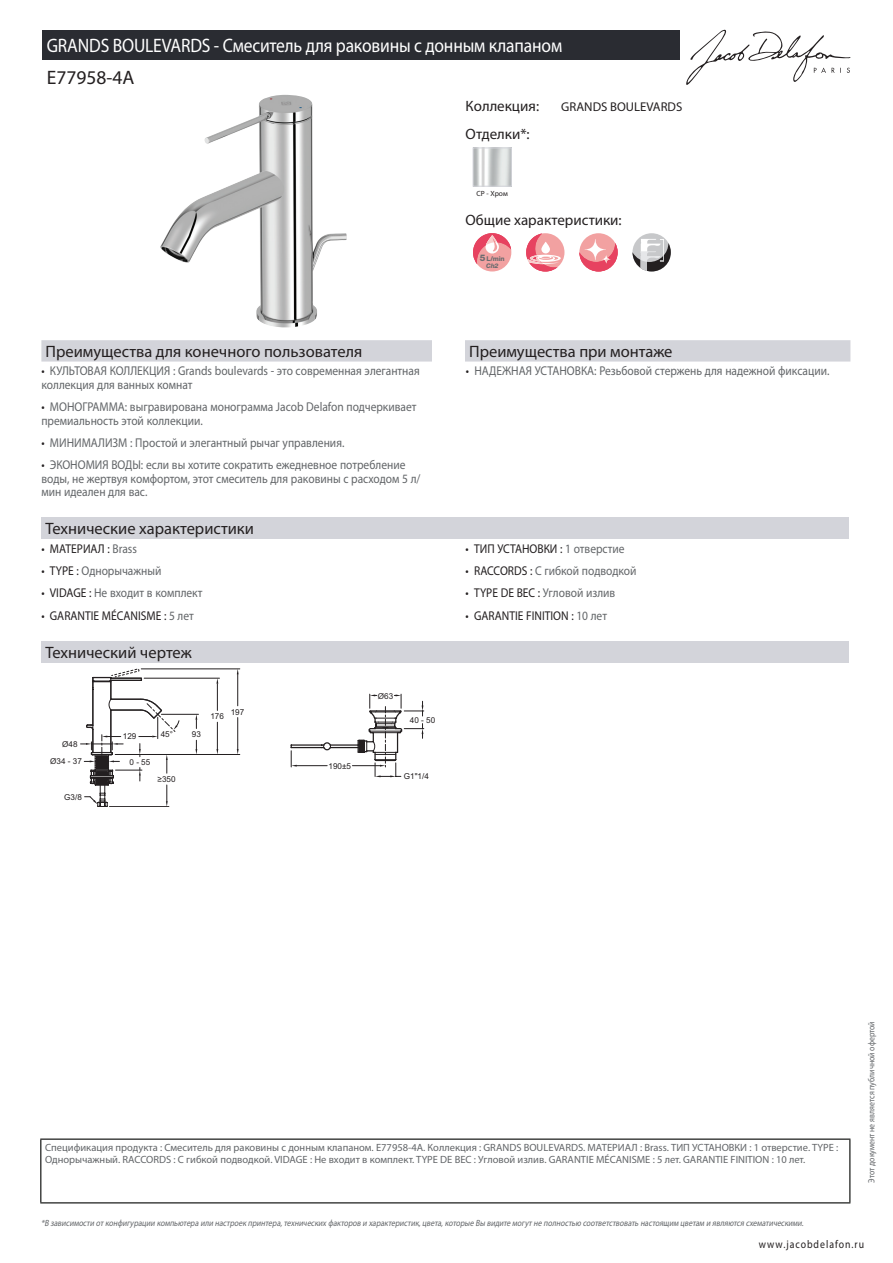
<style>
.page{position:relative;width:893px;height:1263px;background:#fff}
.page>*{position:absolute;margin:0;border:0;box-sizing:border-box;transform-origin:0 0}
.t1{font:19.5px "Myriad Pro";letter-spacing:-.01em;color:#fff;scale:.9 1}
.t2{font:19.5px "Myriad Pro";color:#231f20}
.t3{font:16.5px "Myriad Pro";color:#231f20}
.t4{font:15px "Myriad Pro";color:#231f20}
.t5{font:12.75px/13.5px "Myriad Pro";color:#626568;scale:.9 1}
.t6{font:12.75px "Myriad Pro";color:#231f20;scale:.9 1}
.t7{font:12.75px "Myriad Pro";color:#231f20}
.t8{font:11.25px "Myriad Pro";letter-spacing:.1em;color:#231f20;scale:.87 1}
.t9{font:10.5px/12px "Myriad Pro";color:#626568}
.t10{font:italic 9px "Myriad Pro";color:#626568;scale:.87 1}
.t11{font:9px "Myriad Pro";color:#626568;scale:.87 1}
.t12{font:8.1px "Arial";color:#231f20}
.t13{font:7.5px "Myriad Pro";color:#231f20}
.t14{font:800 6.6px "Helvetica Neue LT Pro";color:#6c6d70}
.t15{font:italic 800 6.45px "Helvetica Neue LT Std";color:#6c6d70}
.s1{font-size:9px}
.s2{color:#231f20}
.s3{color:#626568}
</style>
<div class="page">
<svg style="left:686px;top:30px;width:164px;height:55px"></svg>
<img style="left:160px;top:95px;width:187px;height:232px">
<img style="left:475px;top:150px;width:35px;height:35px">
<div style="left:473px;top:148px;width:39px;height:39px;border:1px solid #d3d4da"></div>
<div style="left:473px;top:233px;width:38px;height:38px;background:#f2a1a1;border-radius:50%"></div>
<svg style="left:473px;top:233px;width:38px;height:31px"></svg>
<div style="left:526px;top:233px;width:38px;height:38px;background:#f2a1a1;border-radius:50%"></div>
<svg style="left:526px;top:233px;width:35px;height:38px"></svg>
<div style="left:579px;top:233px;width:39px;height:38px;background:#f2a1a1;border-radius:50%"></div>
<svg style="left:579px;top:239px;width:39px;height:32px"></svg>
<div style="left:632px;top:233px;width:39px;height:38px;background:#c7c8ca;border-radius:50%"></div>
<svg style="left:632px;top:239px;width:39px;height:32px"></svg>
<div style="left:41px;top:340px;width:809px;height:22px;background:#d3d4da"></div>
<div style="left:432px;top:340px;width:33px;height:22px;background:#fff"></div>
<div style="left:41px;top:518px;width:808px;height:21px;background:#d3d4da"></div>
<div style="left:41px;top:641px;width:808px;height:21px;background:#d3d4da"></div>
<hr style="left:144px;top:678px;width:75px;height:1px;background:#231f20">
<svg style="left:216px;top:722px;width:2px;height:32px"></svg>
<svg style="left:216px;top:678px;width:2px;height:32px"></svg>
<hr style="left:161px;top:714px;width:37px;height:1px;background:#231f20">
<svg style="left:195px;top:740px;width:2px;height:14px"></svg>
<svg style="left:195px;top:714px;width:2px;height:14px"></svg>
<hr style="left:141px;top:669px;width:99px;height:1px;background:#231f20">
<hr style="left:115px;top:754px;width:125px;height:1px;background:#231f20">
<hr style="left:237px;top:674px;width:1px;height:32px;background:#231f20">
<hr style="left:237px;top:717px;width:1px;height:32px;background:#231f20">
<svg style="left:81px;top:668px;width:99px;height:139px"></svg>
<hr style="left:296px;top:765px;width:31px;height:1px;background:#231f20">
<svg style="left:291px;top:746px;width:6px;height:21px"></svg>
<hr style="left:291px;top:744px;width:31px;height:2px;background:#231f20">
<hr style="left:291px;top:747px;width:31px;height:1px;background:#231f20">
<svg style="left:322px;top:694px;width:102px;height:83px"></svg>
<div style="left:43px;top:30px;width:637px;height:30px;background:#2a2c32"></div>
<hr style="left:40px;top:1138px;width:810px;height:2px;background:#040503">
<hr style="left:40px;top:1140px;width:1px;height:62px;background:#040503">
<hr style="left:849px;top:1140px;width:1px;height:62px;background:#040503">
<hr style="left:40px;top:1202px;width:810px;height:1px;background:#040503">
<h1 class="t1" style="left:47px;top:33px;width:574px">GRANDS BOULEVARDS - Смеситель для раковины с донным клапаном</h1>
<h1 class="t2" style="left:47px;top:66px;width:89px">E77958-4A</h1>
<p class="t4" style="left:466px;top:96px;width:75px">Коллекция:</p>
<p class="t7" style="left:561px;top:99px;width:123px">GRANDS BOULEVARDS</p>
<p class="t4" style="left:466px;top:125px;width:66px">Отделки*:</p>
<p class="t13" style="left:477px;top:189px;width:33px">CP - Хром</p>
<p class="t4" style="left:466px;top:210px;width:158px">Общие характеристики:</p>
<p class="t14" style="left:480px;top:255px;width:26px"><span class="s1">5</span> L/min</p>
<p class="t15" style="left:486px;top:262px;width:14px">Ch2</p>
<p class="t3" style="left:46px;top:341px;width:318px">Преимущества для конечного пользователя</p>
<p class="t3" style="left:469px;top:341px;width:205px">Преимущества при монтаже</p>
<p class="t5" style="left:41px;top:364px;width:422px"><span class="s2">•</span> КУЛЬТОВАЯ КОЛЛЕКЦИЯ : Grands boulevards - это современная элегантная коллекция для ванных комнат</p>
<p class="t5" style="left:466px;top:364px;width:405px"><span class="s2">•</span> НАДЕЖНАЯ УСТАНОВКА: Резьбовой стержень для надежной фиксации.</p>
<p class="t5" style="left:41px;top:400px;width:418px"><span class="s2">•</span> МОНОГРАММА: выгравирована монограмма Jacob Delafon подчеркивает премиальность этой коллекции.</p>
<p class="t5" style="left:41px;top:436px;width:338px"><span class="s2">•</span> МИНИМАЛИЗМ : Простой и элегантный рычаг управления.</p>
<p class="t5" style="left:41px;top:458px;width:423px"><span class="s2">•</span> ЭКОНОМИЯ ВОДЫ: если вы хотите сократить ежедневное потребление воды, не жертвуя комфортом, этот смеситель для раковины с расходом 5 л/ мин идеален для вас.</p>
<p class="t3" style="left:46px;top:519px;width:210px">Технические характеристики</p>
<p class="t6" style="left:41px;top:540px;width:108px">• МАТЕРИАЛ : <span class="s3">Brass</span></p>
<p class="t6" style="left:466px;top:540px;width:178px">• ТИП УСТАНОВКИ : <span class="s3">1 отверстие</span></p>
<p class="t5" style="left:41px;top:564px;width:135px"><span class="s2">• TYPE :</span> Однорычажный</p>
<p class="t5" style="left:466px;top:564px;width:191px"><span class="s2">• RACCORDS :</span> С гибкой подводкой</p>
<p class="t5" style="left:41px;top:586px;width:181px"><span class="s2">• VIDAGE :</span> Не входит в комплект</p>
<p class="t5" style="left:466px;top:586px;width:168px"><span class="s2">• TYPE DE BEC :</span> Угловой излив</p>
<p class="t6" style="left:41px;top:607px;width:171px">• GARANTIE MÉCANISME : <span class="s3">5 лет</span></p>
<p class="t6" style="left:466px;top:607px;width:159px">• GARANTIE FINITION : <span class="s3">10 лет</span></p>
<p class="t3" style="left:46px;top:642px;width:148px">Технический чертеж</p>
<p class="t12" style="left:378px;top:690px;width:17px">Ø63</p>
<p class="t12" style="left:210px;top:711px;width:15px">176</p>
<p class="t12" style="left:231px;top:706px;width:15px">197</p>
<p class="t12" style="left:410px;top:715px;width:27px">40 - 50</p>
<p class="t12" style="left:62px;top:738px;width:17px">Ø48</p>
<p class="t12" style="left:123px;top:731px;width:15px">129</p>
<p class="t12" style="left:161px;top:729px;width:14px">45°</p>
<p class="t12" style="left:192px;top:729px;width:11px">93</p>
<p class="t12" style="left:50px;top:756px;width:33px">Ø34 - 37</p>
<p class="t12" style="left:130px;top:757px;width:22px">0 - 55</p>
<p class="t12" style="left:64px;top:791px;width:19px">G3/8</p>
<p class="t12" style="left:158px;top:773px;width:20px">≥350</p>
<p class="t12" style="left:329px;top:760px;width:24px">190±5</p>
<p class="t12" style="left:404px;top:771px;width:27px">G1"1/4</p>
<p class="t9" style="left:45px;top:1141px;width:795px">Спецификация продукта : Смеситель для раковины с донным клапаном. E77958-4A. Коллекция : GRANDS BOULEVARDS. МАТЕРИАЛ : Brass. ТИП УСТАНОВКИ : 1 отверстие. TYPE :<br>Однорычажный. RACCORDS : С гибкой подводкой. VIDAGE : Не входит в комплект. TYPE DE BEC : Угловой излив. GARANTIE MÉCANISME : 5 лет. GARANTIE FINITION : 10 лет.</p>
<p class="t10" style="left:41px;top:1217px;width:880px">*В зависимости отконфигурации компьютера или настроек принтера,технических факторов и характеристик,цвета,которые Вы видите могутне полностью соответствовать настоящим цветам и являются схематическими.</p>
<p class="t11" style="left:866px;top:1183px;width:187px;rotate:-90deg">Этот документ не является публичной офертой</p>
<p class="t8" style="left:759px;top:1237px;width:122px">www.jacobdelafon.ru</p>
</div>
